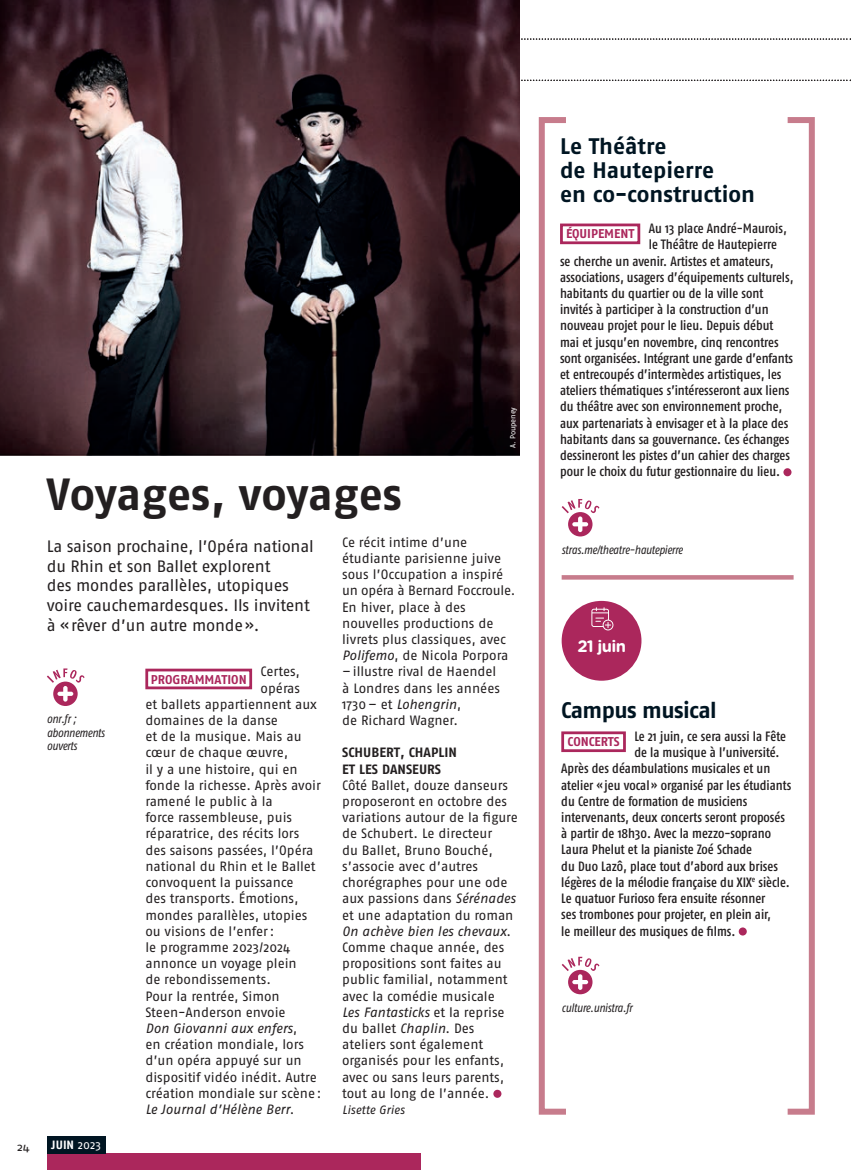
<style>
.page{position:relative;width:851px;height:1170px;background:#fff}
.page>*{position:absolute;margin:0;border:0;box-sizing:border-box;transform-origin:0 0}
.t1{font:700 45px "Fago No";color:#231f20}
.t2{font:700 22.5px/24px "Fago No";color:#001522}
.t3{font:700 22.5px "Fago No";letter-spacing:-.025em;color:#001522}
.t4{font:16.5px/19.8px "Fago No";letter-spacing:-.01em;color:#231f20}
.t5{font:700 16.5px "Gotham Rounded";letter-spacing:-.04em;color:#fff}
.t6{font:13.5px/16.2px "Fago No";color:#231f20}
.t7{font:500 13.5px "Fago Co";color:#231f20}
.t8{font:italic 13.5px "Fago No";color:#231f20}
.t9{font:700 13.5px/16.2px "Fago No";color:#231f20}
.t10{font:700 12.75px "Fago No";color:#ab275c}
.t11{font:italic 12px/13.5px "Fago Co";letter-spacing:-.02em;color:#231f20}
.t12{font:italic 12px "Fago No";letter-spacing:-.005em;color:#231f20}
.t13{font:700 12px "Fago No";color:#fff}
.t14{font:11.1px "Fago Ex";color:#231f20}
.t15{font:7.5px "Fago No";letter-spacing:-.01em;color:#fff}
.s1{font-weight:400}
.s2{font-style:normal}
.s3{font-style:italic}
</style>
<div class="page">
<div style="left:47px;top:1153px;width:373px;height:16px;background:#ab275c"></div>
<svg style="left:519px;top:80px;width:332px;height:1px"></svg>
<svg style="left:519px;top:38px;width:332px;height:2px"></svg>
<div style="left:47px;top:1135px;width:58px;height:18px;background:#001522"></div>
<img style="left:0;top:0;width:519px;height:456px">
<div style="left:145px;top:668px;width:107px;height:21px;border:3px solid #ab275c"></div>
<div style="left:493px;top:1089px;width:8px;height:8px;background:#ab275c;border-radius:50%"></div>
<div style="left:560px;top:223px;width:80px;height:21px;border:3px solid #ab275c"></div>
<div style="left:783px;top:468px;width:8px;height:8px;background:#ab275c;border-radius:50%"></div>
<div style="left:561px;top:731px;width:64px;height:21px;border:3px solid #ab275c"></div>
<div style="left:738px;top:927px;width:8px;height:8px;background:#ab275c;border-radius:50%"></div>
<div style="left:787px;top:117px;width:27px;height:997px;border:6px solid #c77c8c"></div>
<div style="left:538px;top:117px;width:28px;height:997px;border:6px solid #c77c8c"></div>
<div style="left:561px;top:601px;width:80px;height:79px;background:#ab275c;border-radius:50%"></div>
<svg style="left:591px;top:607px;width:22px;height:23px"></svg>
<svg style="left:47px;top:668px;width:38px;height:38px"></svg>
<svg style="left:561px;top:499px;width:38px;height:37px"></svg>
<svg style="left:561px;top:956px;width:38px;height:38px"></svg>
<svg style="left:561px;top:575px;width:232px;height:4px"></svg>
<h1 class="t1" style="left:47px;top:468px;width:356px">Voyages, voyages</h1>
<p class="t15" style="left:508px;top:448px;width:42px;rotate:-90deg">A. Poupeney</p>
<p class="t4" style="left:47px;top:536px;width:268px">La saison prochaine, l’Opéra national du Rhin et son Ballet explorent<br>des mondes parallèles, utopiques voire cauchemardesques. Ils invitent à «rêver d’un autre monde».</p>
<p class="t11" style="left:47px;top:712px;width:59px">onr.fr ; abonnements ouverts</p>
<p class="t14" style="left:17px;top:1140px;width:14px">24</p>
<p class="t13" style="left:51px;top:1137px;width:51px">JUIN <span class="s1">2023</span></p>
<p class="t6" style="left:260px;top:663px;width:41px">Certes,</p>
<p class="t6" style="left:260px;top:679px;width:41px">opéras</p>
<p class="t6" style="left:145px;top:695px;width:173px">et ballets appartiennent aux</p>
<p class="t6" style="left:145px;top:712px;width:134px">domaines de la danse</p>
<p class="t6" style="left:145px;top:728px;width:158px">et de la musique. Mais au</p>
<p class="t6" style="left:145px;top:744px;width:144px">cœur de chaque œuvre,</p>
<p class="t6" style="left:145px;top:760px;width:154px">il y a une histoire, qui en</p>
<p class="t6" style="left:145px;top:776px;width:177px">fonde la richesse. Après avoir</p>
<p class="t6" style="left:145px;top:793px;width:129px">ramené le public à la</p>
<p class="t6" style="left:145px;top:809px;width:148px">force rassembleuse, puis</p>
<p class="t6" style="left:145px;top:825px;width:155px">réparatrice, des récits lors</p>
<p class="t6" style="left:145px;top:841px;width:169px">des saisons passées, l’Opéra</p>
<p class="t6" style="left:145px;top:857px;width:172px">national du Rhin et le Ballet</p>
<p class="t6" style="left:145px;top:874px;width:150px">convoquent la puissance</p>
<p class="t6" style="left:145px;top:890px;width:155px">des transports. Émotions,</p>
<p class="t6" style="left:145px;top:906px;width:163px">mondes parallèles, utopies</p>
<p class="t6" style="left:145px;top:922px;width:130px">ou visions de l’enfer:</p>
<p class="t6" style="left:145px;top:938px;width:146px">le programme 2023/2024</p>
<p class="t6" style="left:145px;top:955px;width:153px">annonce un voyage plein</p>
<p class="t6" style="left:145px;top:971px;width:127px">de rebondissements.</p>
<p class="t6" style="left:145px;top:987px;width:136px">Pour la rentrée, Simon</p>
<p class="t6" style="left:145px;top:1003px;width:142px">Steen-Anderson envoie</p>
<p class="t8" style="left:145px;top:1020px;width:153px">Don Giovanni aux enfers<span class="s2">,</span></p>
<p class="t6" style="left:145px;top:1036px;width:160px">en création mondiale, lors</p>
<p class="t6" style="left:145px;top:1052px;width:158px">d’un opéra appuyé sur un</p>
<p class="t6" style="left:145px;top:1068px;width:173px">dispositif vidéo inédit. Autre</p>
<p class="t6" style="left:145px;top:1084px;width:177px">création mondiale sur scène:</p>
<p class="t8" style="left:145px;top:1101px;width:151px">Le Journal d’Hélène Berr<span class="s2">.</span></p>
<p class="t10" style="left:151px;top:671px;width:97px">PROGRAMMATION</p>
<p class="t6" style="left:342px;top:533px;width:175px">Ce récit intime d’une étudiante parisienne juive sous l’Occupation a inspiré un opéra à Bernard Foccroule.<br>En hiver, place à des nouvelles productions de livrets plus classiques, avec<br><span class="s3">Polifemo</span>, de Nicola Porpora –illustre rival de Haendel<br>à Londres dans les années<br>1730– et <span class="s3">Lohengrin</span>,<br>de Richard Wagner.</p>
<p class="t9" style="left:342px;top:744px;width:116px">SCHUBERT, CHAPLIN<br>ET LES DANSEURS</p>
<p class="t6" style="left:342px;top:776px;width:177px">Côté Ballet, douze danseurs proposeront en octobre des variations autour de la figure de Schubert. Le directeur<br>du Ballet, Bruno Bouché, s’associe avec d’autres chorégraphes pour une ode aux passions dans <span class="s3">Sérénades </span>et une adaptation du roman<br><span class="s3">On achève bien les chevaux</span>.<br>Comme chaque année, des propositions sont faites au public familial, notamment avec la comédie musicale<br><span class="s3">Les Fantasticks</span> et la reprise du ballet <span class="s3">Chaplin</span>. Des ateliers sont également organisés pour les enfants, avec ou sans leurs parents, tout au long de l’année.</p>
<p class="t12" style="left:342px;top:1102px;width:64px">Lisette Gries</p>
<h2 class="t2" style="left:560px;top:133px;width:196px">Le Théâtre<br>de Hautepierre<br>en co-construction</h2>
<p class="t7" style="left:566px;top:221px;width:222px"><sub>ÉQUIPEMENT</sub> Au 13 place André-Maurois,</p>
<p class="t7" style="left:648px;top:237px;width:130px">le Théâtre de Hautepierre</p>
<p class="t7" style="left:560px;top:253px;width:215px">se cherche un avenir. Artistes et amateurs,</p>
<p class="t7" style="left:560px;top:269px;width:235px">associations, usagers d’équipements culturels,</p>
<p class="t7" style="left:560px;top:285px;width:205px">habitants du quartier ou de la ville sont</p>
<p class="t7" style="left:560px;top:302px;width:210px">invités à participer à la construction d’un</p>
<p class="t7" style="left:560px;top:318px;width:215px">nouveau projet pour le lieu. Depuis début</p>
<p class="t7" style="left:560px;top:334px;width:220px">mai et jusqu’en novembre, cinq rencontres</p>
<p class="t7" style="left:560px;top:350px;width:234px">sont organisées. Intégrant une garde d’enfants</p>
<p class="t7" style="left:560px;top:366px;width:223px">et entrecoupés d’intermèdes artistiques, les</p>
<p class="t7" style="left:560px;top:383px;width:231px">ateliers thématiques s’intéresseront aux liens</p>
<p class="t7" style="left:560px;top:399px;width:224px">du théâtre avec son environnement proche,</p>
<p class="t7" style="left:560px;top:415px;width:230px">aux partenariats à envisager et à la place des</p>
<p class="t7" style="left:560px;top:431px;width:231px">habitants dans sa gouvernance. Ces échanges</p>
<p class="t7" style="left:560px;top:447px;width:231px">dessineront les pistes d’un cahier des charges</p>
<p class="t7" style="left:560px;top:464px;width:221px">pour le choix du futur gestionnaire du lieu.</p>
<p class="t11" style="left:561px;top:542px;width:123px">stras.me/theatre-hautepierre</p>
<p class="t5" style="left:577px;top:633px;width:50px">21 juin</p>
<h2 class="t3" style="left:561px;top:697px;width:157px">Campus musical</h2>
<p class="t7" style="left:567px;top:728px;width:220px"><sub>CONCERTS</sub> Le 21 juin, ce sera aussi la Fête</p>
<p class="t7" style="left:634px;top:744px;width:147px">de la musique à l’université.</p>
<p class="t7" style="left:561px;top:760px;width:210px">Après des déambulations musicales et un</p>
<p class="t7" style="left:561px;top:777px;width:231px">atelier « jeu vocal » organisé par les étudiants</p>
<p class="t7" style="left:561px;top:793px;width:187px">du Centre de formation de musiciens</p>
<p class="t7" style="left:561px;top:809px;width:225px">intervenants, deux concerts seront proposés</p>
<p class="t7" style="left:561px;top:825px;width:211px">à partir de 18h30. Avec la mezzo-soprano</p>
<p class="t7" style="left:561px;top:841px;width:192px">Laura Phelut et la pianiste Zoé Schade</p>
<p class="t7" style="left:561px;top:858px;width:218px">du Duo Lazô, place tout d’abord aux brises</p>
<p class="t7" style="left:561px;top:874px;width:230px">légères de la mélodie française du XIX<sup>e</sup> siècle.</p>
<p class="t7" style="left:561px;top:890px;width:206px">Le quatuor Furioso fera ensuite résonner</p>
<p class="t7" style="left:561px;top:906px;width:211px">ses trombones pour projeter, en plein air,</p>
<p class="t7" style="left:561px;top:922px;width:176px">le meilleur des musiques de films.</p>
<p class="t11" style="left:561px;top:1000px;width:72px">culture.unistra.fr</p>
</div>
